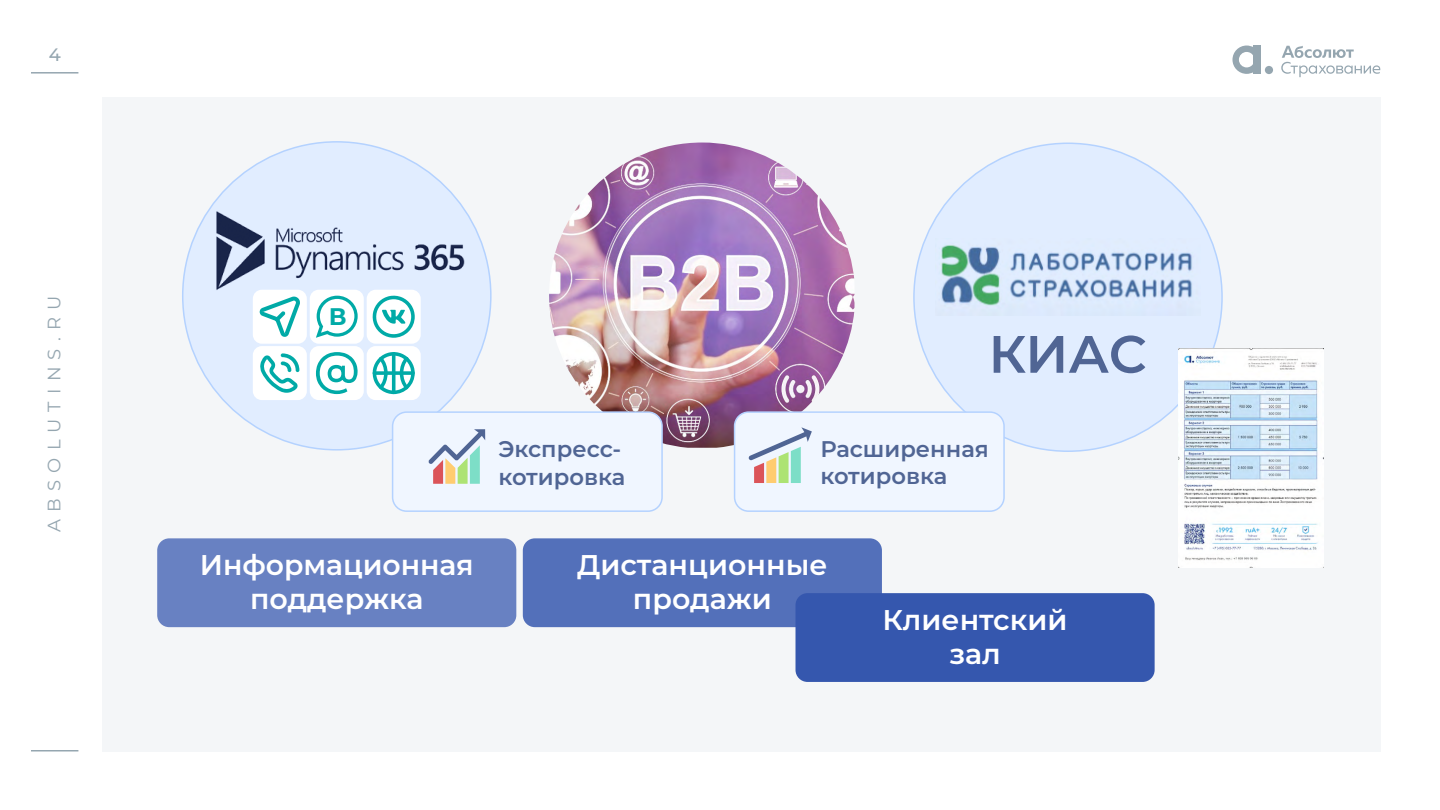
<style>
.page{position:relative;width:1440px;height:810px;background:#fff}
.page>*{position:absolute;margin:0;border:0;box-sizing:border-box;transform-origin:0 0}
.t1{font:600 52.5px "Montserrat";color:#506594}
.t2{font:600 28.5px/34.2px "Montserrat";color:#fff;text-align:center}
.t3{font:700 24px "Montserrat";color:#00aaa7}
.t4{font:600 22.65px/27.2px "Montserrat";color:#506594}
.t5{font:18px "Montserrat";letter-spacing:.4em;color:#95a6b0}
.t6{font:500 18px "Montserrat";color:#95a6b0}
</style>
<div class="page">
<hr style="left:31px;top:72px;width:47px;height:2px;background:#95a6b0">
<hr style="left:31px;top:750px;width:47px;height:2px;background:#95a6b0">
<div style="left:1253px;top:46px;width:7px;height:28px;background:#95a6b0"></div>
<svg style="left:1232px;top:46px;width:21px;height:28px"></svg>
<div style="left:1264px;top:66px;width:8px;height:8px;background:#95a6b0;border-radius:50%"></div>
<svg style="left:1281px;top:46px;width:99px;height:31px"></svg>
<div style="left:102px;top:97px;width:1278px;height:655px;background:#f4f6f8"></div>
<img style="left:549px;top:143px;width:305px;height:305px">
<div style="left:157px;top:538px;width:359px;height:89px;background:#6881c2;border-radius:12px"></div>
<div style="left:523px;top:538px;width:359px;height:89px;background:#5370ba;border-radius:12px"></div>
<div style="left:795px;top:593px;width:359px;height:89px;background:#3557ae;border-radius:12px"></div>
<div style="left:913px;top:143px;width:308px;height:308px;background:#e1edff;border-radius:50%"></div>
<img style="left:941px;top:245px;width:251px;height:61px">
<div style="left:183px;top:142px;width:308px;height:308px;background:#e1edff;border-radius:50%"></div>
<img style="left:212px;top:197px;width:256px;height:99px">
<div style="left:253px;top:346px;width:54px;height:54px;background:#fff;border-radius:9px"></div>
<svg style="left:260px;top:353px;width:39px;height:40px"></svg>
<div style="left:310px;top:346px;width:54px;height:54px;background:#fff;border-radius:9px"></div>
<svg style="left:316px;top:352px;width:42px;height:42px"></svg>
<div style="left:367px;top:346px;width:54px;height:54px;background:#fff;border-radius:9px"></div>
<svg style="left:372px;top:352px;width:43px;height:42px"></svg>
<div style="left:253px;top:290px;width:54px;height:54px;background:#fff;border-radius:9px"></div>
<svg style="left:260px;top:297px;width:40px;height:40px"></svg>
<div style="left:367px;top:290px;width:54px;height:54px;background:#fff;border-radius:9px"></div>
<svg style="left:372px;top:295px;width:43px;height:43px"></svg>
<div style="left:310px;top:290px;width:54px;height:54px;background:#fff;border-radius:9px"></div>
<svg style="left:316px;top:296px;width:41px;height:42px"></svg>
<div style="left:392px;top:412px;width:270px;height:99px;background:#f0f6ff;border-radius:14px"></div>
<div style="left:392px;top:411px;width:270px;height:101px;border:2px solid #b4d2ff;border-radius:14px"></div>
<svg style="left:428px;top:429px;width:57px;height:55px"></svg>
<div style="left:734px;top:412px;width:270px;height:99px;background:#f0f6ff;border-radius:14px"></div>
<div style="left:733px;top:411px;width:271px;height:101px;border:2px solid #b4d2ff;border-radius:14px"></div>
<svg style="left:748px;top:427px;width:63px;height:56px"></svg>
<img style="left:1178px;top:349px;width:145px;height:219px">
<p class="t6" style="left:49px;top:42px;width:14px">4</p>
<p class="t5" style="left:42px;top:532px;width:238px;rotate:-90deg">ABSOLUTINS.RU</p>
<p class="t3" style="left:329px;top:299px;width:19px">В</p>
<h1 class="t1" style="left:988px;top:317px;width:159px">КИАС</h1>
<p class="t4" style="left:498px;top:435px;width:128px">Экспресс&shy;котировка</p>
<p class="t4" style="left:820px;top:434px;width:170px">Расширенная котировка</p>
<p class="t2" style="left:200px;top:547px;width:275px">Информационная поддержка</p>
<p class="t2" style="left:577px;top:547px;width:252px">Дистанционные продажи</p>
<p class="t2" style="left:882px;top:602px;width:186px">Клиентский зал</p>
</div>
